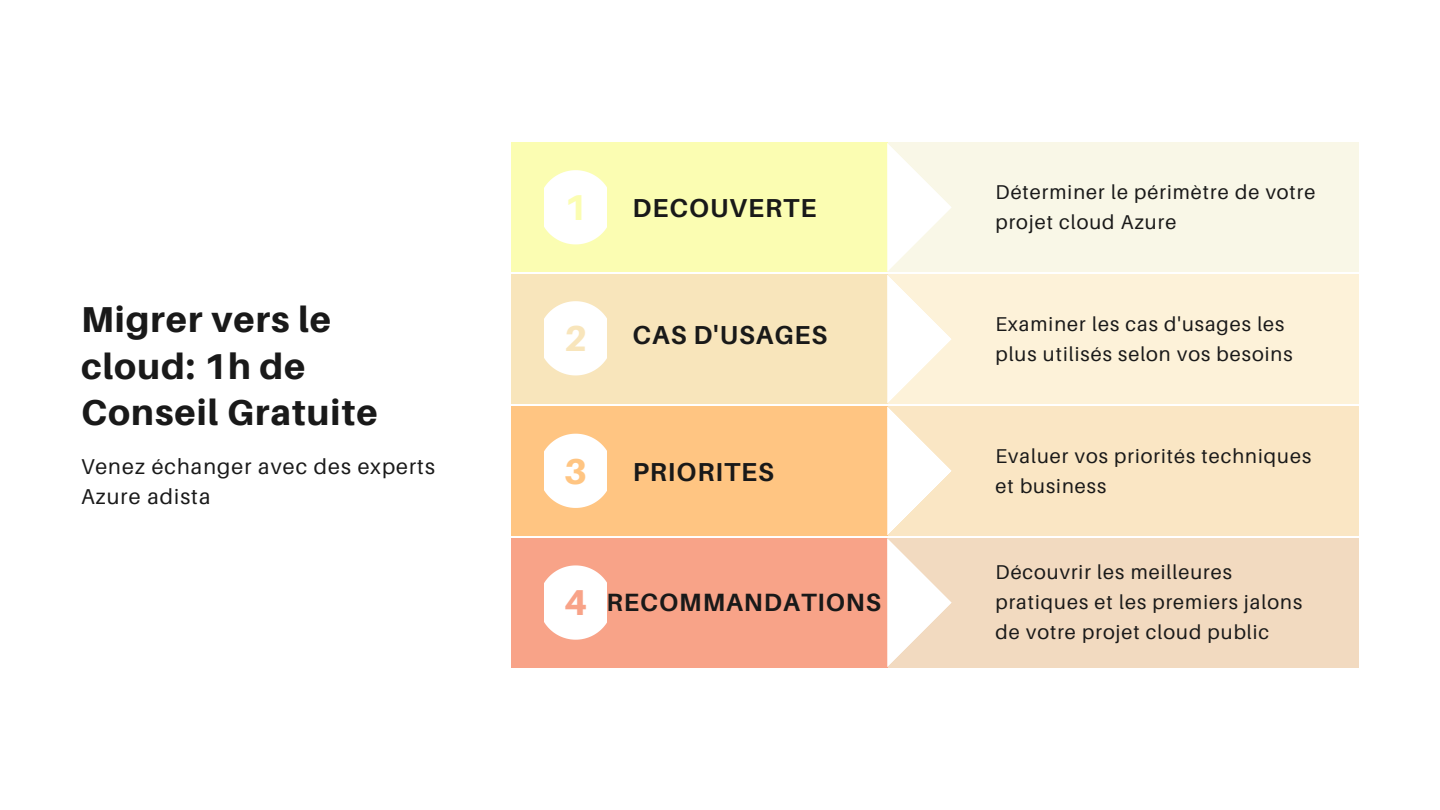
<style>
.page{position:relative;width:1440px;height:810px;background:#fff}
.page>*{position:absolute;margin:0;border:0;box-sizing:border-box;transform-origin:0 0}
.t1{font:800 36px/46.5px "Aileron";letter-spacing:.03em;color:#191919}
.t2{font:800 36px "Aileron";color:#fbfdb2}
.t3{font:800 36px "Aileron";color:#f8e5bb}
.t4{font:800 36px "Aileron";color:#ffc582}
.t5{font:800 36px "Aileron";color:#f8a388}
.t6{font:700 26px "Aileron";letter-spacing:.04em;color:#191919}
.t7{font:700 25px "Aileron";letter-spacing:.04em;color:#191919}
.t8{font:21.5px/30px "Aileron";letter-spacing:.05em;color:#191919}
.t9{font:20px/30px "Aileron";letter-spacing:.05em;color:#191919}
</style>
<div class="page">
<div style="left:511px;top:143px;width:848px;height:129px;background:#f9f7e7"></div>
<div style="left:511px;top:143px;width:377px;height:129px;background:#fbfdb2"></div>
<div style="left:511px;top:274px;width:848px;height:130px;background:#fdf2d9"></div>
<div style="left:511px;top:274px;width:377px;height:130px;background:#f8e5bb"></div>
<div style="left:511px;top:406px;width:848px;height:130px;background:#fae6c4"></div>
<div style="left:511px;top:406px;width:377px;height:130px;background:#ffc582"></div>
<div style="left:511px;top:538px;width:848px;height:130px;background:#f2dac0"></div>
<div style="left:511px;top:538px;width:377px;height:130px;background:#f8a388"></div>
<svg style="left:887px;top:143px;width:65px;height:524px"></svg>
<svg style="left:545px;top:170px;width:61px;height:74px;background:#fefef5"></svg>
<svg style="left:545px;top:301px;width:61px;height:74px;background:#fefbf6"></svg>
<svg style="left:545px;top:434px;width:61px;height:74px;background:#fff7ef"></svg>
<svg style="left:545px;top:565px;width:61px;height:75px;background:#fef2ee"></svg>
<p class="t1" style="left:81px;top:295px;width:298px">Migrer vers le cloud: 1h de<br>Conseil Gratuite</p>
<p class="t8" style="left:81px;top:451px;width:355px">Venez échanger avec des experts<br>Azure adista</p>
<p class="t2" style="left:564px;top:185px;width:25px">1</p>
<p class="t6" style="left:632px;top:192px;width:186px">DECOUVERTE</p>
<p class="t3" style="left:564px;top:316px;width:25px">2</p>
<p class="t6" style="left:632px;top:319px;width:197px">CAS D'USAGES</p>
<p class="t4" style="left:564px;top:449px;width:25px">3</p>
<p class="t6" style="left:633px;top:456px;width:143px">PRIORITES</p>
<p class="t5" style="left:564px;top:580px;width:25px">4</p>
<p class="t7" style="left:607px;top:587px;width:276px">RECOMMANDATIONS</p>
<p class="t9" style="left:996px;top:177px;width:321px">Déterminer le périmètre de votre projet cloud Azure</p>
<p class="t9" style="left:996px;top:308px;width:299px">Examiner les cas d'usages les plus utilisés selon vos besoins</p>
<p class="t9" style="left:996px;top:440px;width:317px">Evaluer vos priorités techniques et business</p>
<p class="t9" style="left:996px;top:557px;width:308px">Découvrir les meilleures pratiques et les premiers jalons de votre projet cloud public</p>
</div>
